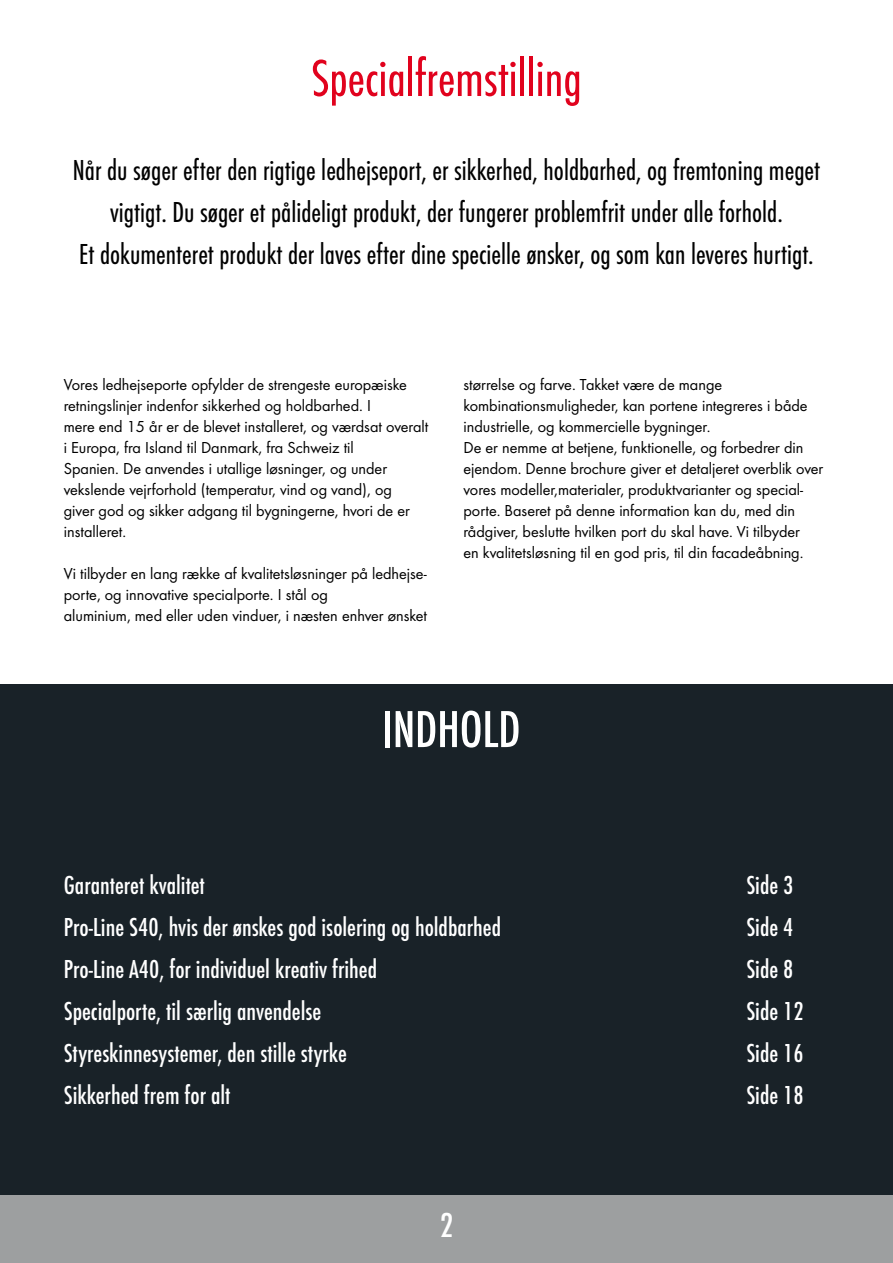
<style>
.page{position:relative;width:893px;height:1263px;background:#fff}
.page>*{position:absolute;margin:0;border:0;box-sizing:border-box;transform-origin:0 0}
.t1{font:54px "Futura Con Boo";color:#e1021d}
.t2{font:500 54px "Futura Con";color:#fff}
.t3{font:500 36px "Futura Con";color:#fff}
.t4{font:30px/42px "Futura Con Boo";color:#000;text-align:center}
.t5{font:500 27px "Futura Con";color:#fff}
.t6{font:16.5px/21px "Futura Boo";color:#000}
</style>
<div class="page">
<div style="left:0;top:684px;width:893px;height:525px;background:#192228"></div>
<div style="left:0;top:1195px;width:893px;height:68px;background:#9d9fa0"></div>
<h1 class="t1" style="left:311px;top:48px;width:272px">Specialfremstilling</h1>
<p class="t4" style="left:73px;top:149px;width:749px">Når du søger efter den rigtige ledhejseport, er sikkerhed, holdbarhed, og fremtoning meget vigtigt. Du søger et pålideligt produkt, der fungerer problemfrit under alle forhold.<br>Et dokumenteret produkt der laves efter dine specielle ønsker, og som kan leveres hurtigt.</p>
<p class="t6" style="left:64px;top:374px;width:366px">Vores ledhejseporte opfylder de strengeste europæiske retningslinjer indenfor sikkerhed og holdbarhed. I<br>mere end 15 år er de blevet installeret, og værdsat overalt i Europa, fra Island til Danmark, fra Schweiz til<br>Spanien. De anvendes i utallige løsninger, og under vekslende vejrforhold (temperatur, vind og vand), og<br>giver god og sikker adgang til bygningerne, hvori de er installeret.</p>
<p class="t6" style="left:64px;top:563px;width:365px">Vi tilbyder en lang række af kvalitetsløsninger på ledhejse&shy;porte, og innovative specialporte. I stål og<br>aluminium, med eller uden vinduer, i næsten enhver ønsket</p>
<p class="t6" style="left:463px;top:374px;width:361px">størrelse og farve. Takket være de mange kombinationsmuligheder, kan portene integreres i både industrielle, og kommercielle bygninger.<br>De er nemme at betjene, funktionelle, og forbedrer din ejendom. Denne brochure giver et detaljeret overblik over vores modeller,materialer, produktvarianter og special&shy;porte. Baseret på denne information kan du, med din rådgiver, beslutte hvilken port du skal have. Vi tilbyder<br>en kvalitetsløsning til en god pris, til din facadeåbning.</p>
<h1 class="t2" style="left:382px;top:699px;width:140px">INDHOLD</h1>
<h3 class="t5" style="left:64px;top:870px;width:143px">Garanteret kvalitet</h3>
<h3 class="t5" style="left:746px;top:870px;width:49px">Side 3</h3>
<h3 class="t5" style="left:64px;top:912px;width:439px">Pro-Line S40, hvis der ønskes god isolering og holdbarhed</h3>
<h3 class="t5" style="left:746px;top:912px;width:49px">Side 4</h3>
<h3 class="t5" style="left:64px;top:954px;width:315px">Pro-Line A40, for individuel kreativ frihed</h3>
<h3 class="t5" style="left:746px;top:954px;width:49px">Side 8</h3>
<h3 class="t5" style="left:64px;top:996px;width:259px">Specialporte, til særlig anvendelse</h3>
<h3 class="t5" style="left:746px;top:996px;width:59px">Side 12</h3>
<h3 class="t5" style="left:64px;top:1038px;width:285px">Styreskinnesystemer, den stille styrke</h3>
<h3 class="t5" style="left:746px;top:1038px;width:59px">Side 16</h3>
<h3 class="t5" style="left:64px;top:1080px;width:168px">Sikkerhed frem for alt</h3>
<h3 class="t5" style="left:746px;top:1080px;width:59px">Side 18</h3>
<h2 class="t3" style="left:440px;top:1205px;width:15px">2</h2>
</div>
